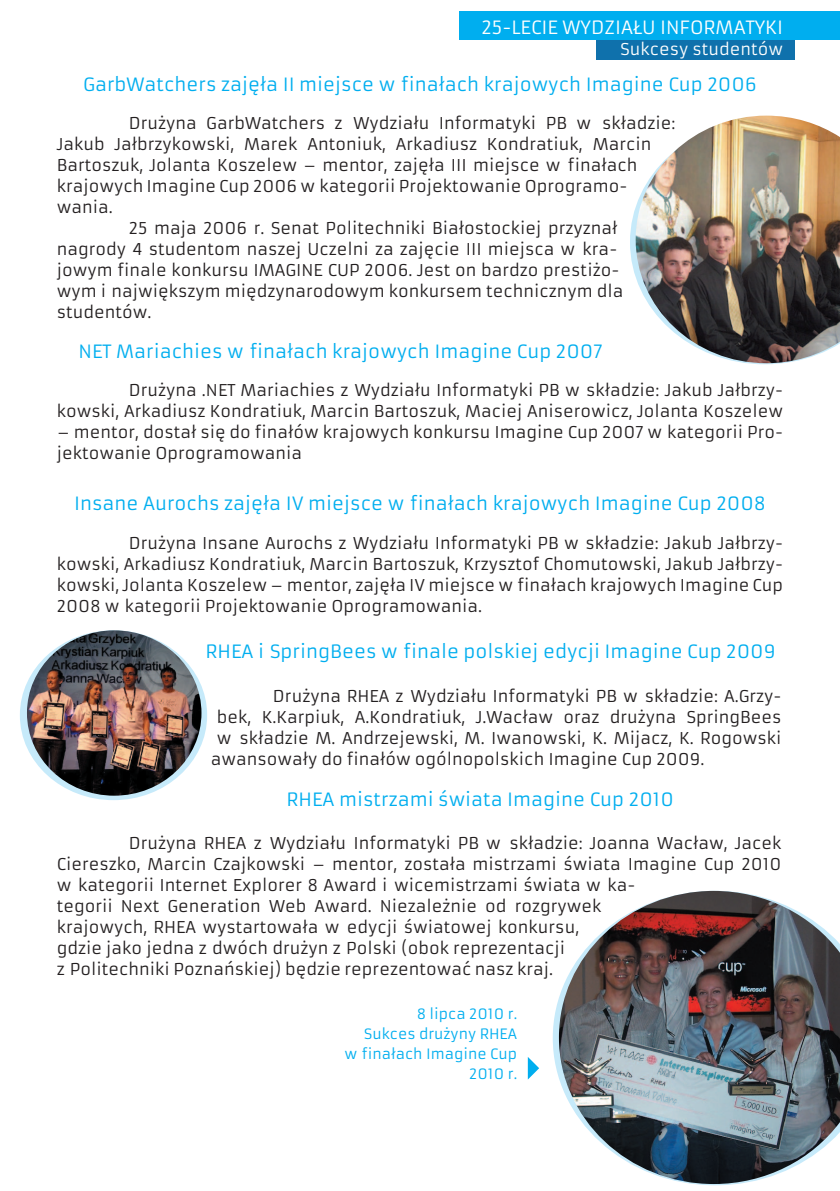
<style>
.page{position:relative;width:840px;height:1191px;background:#fff}
.page>*{position:absolute;margin:0;border:0;box-sizing:border-box;transform-origin:0 0}
.t1{font:18px "Armata";color:#00aeef}
.t2{font:18px "Armata";color:#fff}
.t3{font:16px/21px "Armata";color:#231f20}
.t4{font:16px "Armata";color:#fff}
.t5{font:14px/20px "Armata";color:#00aeef;text-align:right}
</style>
<div class="page">
<div style="left:595px;top:31px;width:199px;height:29px;background:#0f71ac"></div>
<div style="left:459px;top:11px;width:380px;height:29px;background:#00aeef"></div>
<svg style="left:630px;top:210px;width:153px;height:154px"></svg>
<div style="left:20px;top:630px;width:187px;height:170px;background:#c6eafa;border-radius:50%"></div>
<img style="left:635px;top:116px;width:204px;height:247px">
<img style="left:558px;top:891px;width:281px;height:293px">
<img style="left:27px;top:630px;width:174px;height:165px">
<svg style="left:527px;top:1057px;width:12px;height:22px"></svg>
<p class="t2" style="left:481px;top:17px;width:303px">25-LECIE WYDZIAŁU INFORMATYKI</p>
<p class="t4" style="left:620px;top:40px;width:164px">Sukcesy studentów</p>
<p class="t1" style="left:83px;top:73px;width:675px">GarbWatchers zajęła II miejsce w finałach krajowych Imagine Cup 2006</p>
<p class="t3" style="left:57px;top:113px;width:619px;text-indent:72px">Drużyna GarbWatchers z Wydziału Informatyki PB w składzie:<br>Jakub Jałbrzykowski, Marek Antoniuk, Arkadiusz Kondratiuk, Marcin Bartoszuk, Jolanta Koszelew – mentor, zajęła III miejsce w finałach krajowych Imagine Cup 2006 w kategorii Projektowanie Oprogramo&shy;wania.</p>
<p class="t3" style="left:57px;top:218px;width:567px;text-indent:72px">25 maja 2006 r. Senat Politechniki Białostockiej przyznał nagrody 4 studentom naszej Uczelni za zajęcie III miejsca w kra&shy;jowym finale konkursu IMAGINE CUP 2006. Jest on bardzo prestiżo&shy;wym i największym międzynarodowym konkursem technicznym dla studentów.</p>
<p class="t1" style="left:79px;top:340px;width:525px">NET Mariachies w finałach krajowych Imagine Cup 2007</p>
<p class="t3" style="left:57px;top:380px;width:727px;text-align:right">Drużyna .NET Mariachies z Wydziału Informatyki PB w składzie: Jakub Jałbrzy-<br>kowski, Arkadiusz Kondratiuk, Marcin Bartoszuk, Maciej Aniserowicz, Jolanta Koszelew</p>
<p class="t3" style="left:57px;top:422px;width:727px">– mentor, dostał się do finałów krajowych konkursu Imagine Cup 2007 w kategorii Pro&shy;jektowanie Oprogramowania</p>
<p class="t1" style="left:74px;top:493px;width:693px">Insane Aurochs zajęła IV miejsce w finałach krajowych Imagine Cup 2008</p>
<p class="t3" style="left:57px;top:532px;width:727px;text-align:justify;text-indent:72px">Drużyna Insane Aurochs z Wydziału Informatyki PB w składzie: Jakub Jałbrzy&shy;kowski, Arkadiusz Kondratiuk, Marcin Bartoszuk, Krzysztof Chomutowski, Jakub Jałbrzy&shy;kowski, Jolanta Koszelew – mentor, zajęła IV miejsce w finałach krajowych Imagine Cup 2008 w kategorii Projektowanie Oprogramowania.</p>
<p class="t1" style="left:205px;top:641px;width:571px">RHEA i SpringBees w finale polskiej edycji Imagine Cup 2009</p>
<p class="t3" style="left:273px;top:685px;width:510px">Drużyna RHEA z Wydziału Informatyki PB w składzie: A.Grzy-</p>
<p class="t3" style="left:217px;top:706px;width:566px">bek, K.Karpiuk, A.Kondratiuk, J.Wacław oraz drużyna SpringBees</p>
<p class="t3" style="left:217px;top:727px;width:566px">w składzie M. Andrzejewski, M. Iwanowski, K. Mijacz, K. Rogowski</p>
<p class="t3" style="left:211px;top:748px;width:494px">awansowały do finałów ogólnopolskich Imagine Cup 2009.</p>
<p class="t1" style="left:286px;top:788px;width:388px">RHEA mistrzami świata Imagine Cup 2010</p>
<p class="t3" style="left:57px;top:833px;width:726px;text-indent:72px">Drużyna RHEA z Wydziału Informatyki PB w składzie: Joanna Wacław, Jacek Ciereszko, Marcin Czajkowski – mentor, została mistrzami świata Imagine Cup 2010 w kategorii Internet Explorer 8 Award i wicemistrzami świata w ka-<br>tegorii Next Generation Web Award. Niezależnie od rozgrywek<br>krajowych, RHEA wystartowała w edycji światowej konkursu,<br>gdzie jako jedna z dwóch drużyn z Polski (obok reprezentacji<br>z Politechniki Poznańskiej) będzie reprezentować nasz kraj.</p>
<p class="t5" style="left:416px;top:1004px;width:102px">8 lipca 2010 r.</p>
<p class="t5" style="left:364px;top:1024px;width:154px">Sukces drużyny RHEA</p>
<p class="t5" style="left:344px;top:1044px;width:174px">w finałach Imagine Cup<br>2010 r.</p>
</div>
